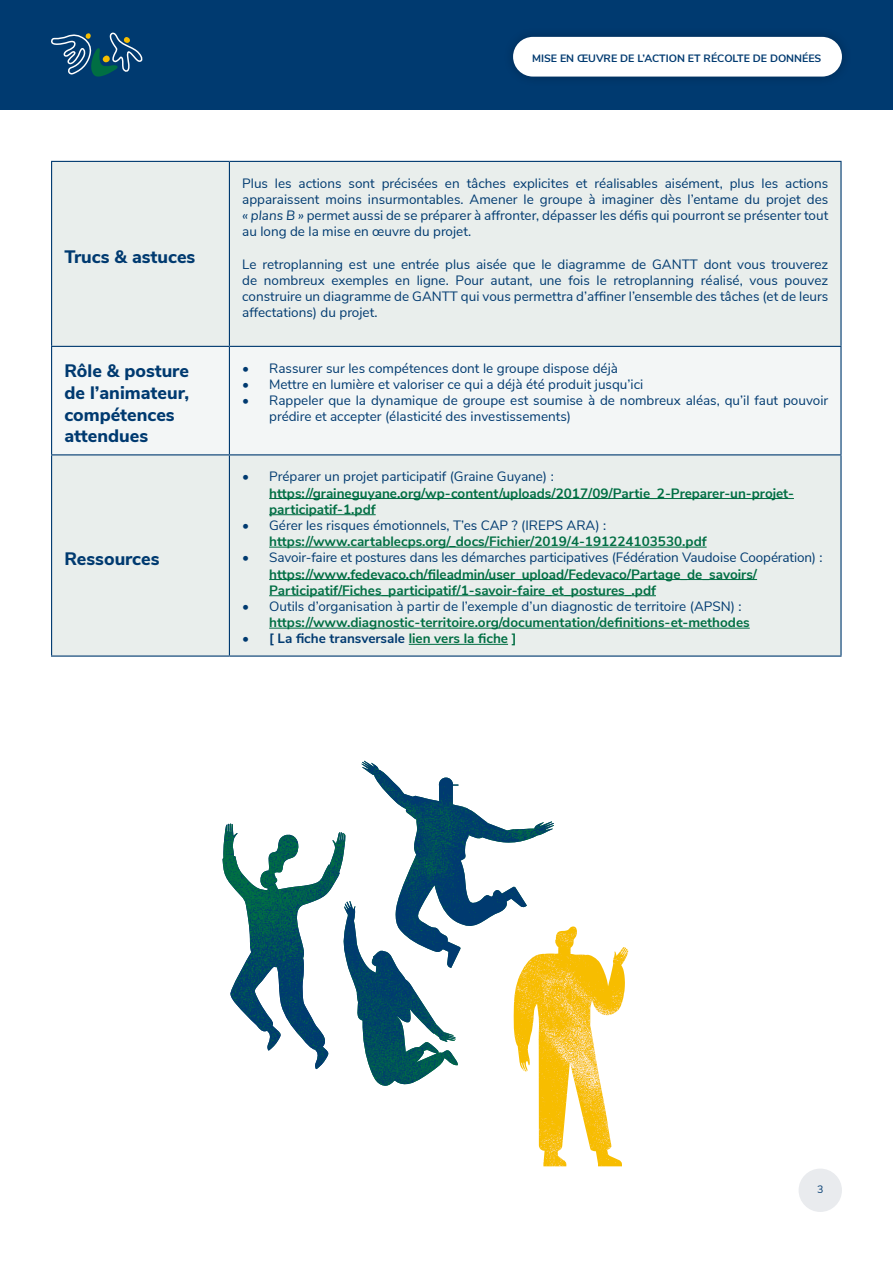
<style>
.page{position:relative;width:893px;height:1263px;background:#fff}
.page>*{position:absolute;margin:0;border:0;box-sizing:border-box;transform-origin:0 0}
.t1{font:800 18px "Nunito Sans";color:#003a70}
.t2{font:13.5px/16.2px "Nunito Sans";color:#003a70;text-align:justify}
.t3{font:700 13.5px/16.2px "Nunito Sans";color:#006e43}
.t4{font:700 13.5px "Nunito Sans";color:#003a70}
.t5{font:700 10.65px "Nunito Sans";color:#003a70}
.t6{font:10.65px "Nunito Sans";color:#003a70}
.s1{font-style:italic}
.s2{font-weight:400;color:#003a70}
.s3{color:#006e43}
</style>
<div class="page">
<div style="left:0;top:0;width:893px;height:109px;background:#003a70"></div>
<div style="left:502px;top:26px;width:350px;height:61px;background:#00386c"></div>
<div style="left:513px;top:37px;width:329px;height:40px;background:#fff;border-radius:20px"></div>
<svg style="left:51px;top:32px;width:92px;height:45px"></svg>
<div style="left:799px;top:1168px;width:43px;height:44px;background:#e9ebee;border-radius:50%"></div>
<div style="left:52px;top:162px;width:788px;height:493px;background:#e9eeec"></div>
<div style="left:52px;top:347px;width:788px;height:107px;background:#f3f6f6"></div>
<hr style="left:51px;top:161px;width:178px;height:1px;background:#003a70">
<hr style="left:51px;top:162px;width:1px;height:184px;background:#003a70">
<hr style="left:229px;top:161px;width:613px;height:1px;background:#003a70">
<hr style="left:229px;top:162px;width:1px;height:184px;background:#003a70">
<hr style="left:840px;top:162px;width:2px;height:184px;background:#003a70">
<hr style="left:51px;top:346px;width:178px;height:1px;background:#003a70">
<hr style="left:51px;top:347px;width:1px;height:107px;background:#003a70">
<hr style="left:229px;top:346px;width:613px;height:1px;background:#003a70">
<hr style="left:229px;top:347px;width:1px;height:107px;background:#003a70">
<hr style="left:840px;top:347px;width:2px;height:107px;background:#003a70">
<hr style="left:51px;top:454px;width:178px;height:1px;background:#003a70">
<hr style="left:51px;top:455px;width:1px;height:200px;background:#003a70">
<hr style="left:51px;top:655px;width:178px;height:2px;background:#003a70">
<hr style="left:229px;top:454px;width:613px;height:1px;background:#003a70">
<hr style="left:229px;top:455px;width:1px;height:200px;background:#003a70">
<hr style="left:840px;top:455px;width:2px;height:200px;background:#003a70">
<hr style="left:229px;top:655px;width:613px;height:2px;background:#003a70">
<hr style="left:269px;top:498px;width:525px;height:1px;background:#006e43">
<hr style="left:269px;top:514px;width:107px;height:1px;background:#006e43">
<hr style="left:269px;top:547px;width:438px;height:1px;background:#006e43">
<hr style="left:269px;top:579px;width:488px;height:1px;background:#006e43">
<hr style="left:269px;top:595px;width:387px;height:1px;background:#006e43">
<hr style="left:269px;top:628px;width:481px;height:1px;background:#006e43">
<hr style="left:409px;top:644px;width:99px;height:1px;background:#006e43">
<svg style="left:316px;top:761px;width:312px;height:405px"></svg>
<img style="left:222px;top:823px;width:118px;height:246px">
<p class="t1" style="left:64px;top:243px;width:133px">Trucs &amp; astuces</p>
<p class="t1" style="left:64px;top:358px;width:126px">Rôle &amp; posture</p>
<p class="t1" style="left:64px;top:379px;width:126px">de l’animateur,</p>
<p class="t1" style="left:64px;top:401px;width:112px">compétences</p>
<p class="t1" style="left:64px;top:423px;width:85px">attendues</p>
<p class="t1" style="left:64px;top:545px;width:97px">Ressources</p>
<p class="t5" style="left:532px;top:51px;width:291px">MISE EN ŒUVRE DE L’ACTION ET RÉCOLTE DE DONNÉES</p>
<p class="t2" style="left:242px;top:174px;width:588px">Plus les actions sont précisées en tâches explicites et réalisables aisément, plus les actions apparaissent moins insurmontables. Amener le groupe à imaginer dès l’entame du projet des <span class="s1">« plans B »</span> permet aussi de se préparer à affronter, dépasser les défis qui pourront se présenter tout au long de la mise en œuvre du projet.</p>
<p class="t2" style="left:242px;top:255px;width:588px">Le retroplanning est une entrée plus aisée que le diagramme de GANTT dont vous trouverez de nombreux exemples en ligne. Pour autant, une fois le retroplanning réalisé, vous pouvez construire un diagramme de GANTT qui vous permettra d’affiner l’ensemble des tâches (et de leurs affectations) du projet.</p>
<p class="t2" style="left:242px;top:359px;width:377px">• Rassurer sur les compétences dont le groupe dispose déjà</p>
<p class="t2" style="left:242px;top:375px;width:403px">• Mettre en lumière et valoriser ce qui a déjà été produit jusqu’ici</p>
<p class="t2" style="left:269px;top:392px;width:561px;text-indent:-27px">• Rappeler que la dynamique de groupe est soumise à de nombreux aléas, qu’il faut pouvoir prédire et accepter (élasticité des investissements)</p>
<p class="t3" style="left:269px;top:468px;width:526px;text-indent:-27px"><span class="s2">• Préparer un projet participatif (Graine Guyane) : </span>https://graineguyane.org/wp-content/uploads/2017/09/Partie_2-Preparer-un-projet&shy;participatif-1.pdf</p>
<p class="t3" style="left:269px;top:516px;width:439px;text-indent:-27px"><span class="s2">• Gérer les risques émotionnels, T’es CAP ? (IREPS ARA) : </span>https://www.cartablecps.org/_docs/Fichier/2019/4-191224103530.pdf</p>
<p class="t3" style="left:269px;top:549px;width:555px;text-indent:-27px"><span class="s2">• Savoir-faire et postures dans les démarches participatives (Fédération Vaudoise Coopération) : </span>https://www.fedevaco.ch/fileadmin/user_upload/Fedevaco/Partage_de_savoirs/<br>Participatif/Fiches_participatif/1-savoir-faire_et_postures_.pdf</p>
<p class="t3" style="left:269px;top:597px;width:482px;text-indent:-27px"><span class="s2">• Outils d’organisation à partir de l’exemple d’un diagnostic de territoire (APSN) : </span>https://www.diagnostic-territoire.org/documentation/definitions-et-methodes</p>
<p class="t4" style="left:242px;top:629px;width:276px">• [ La fiche transversale <span class="s3">lien vers la fiche ]</span></p>
<p class="t6" style="left:817px;top:1182px;width:8px">3</p>
</div>
